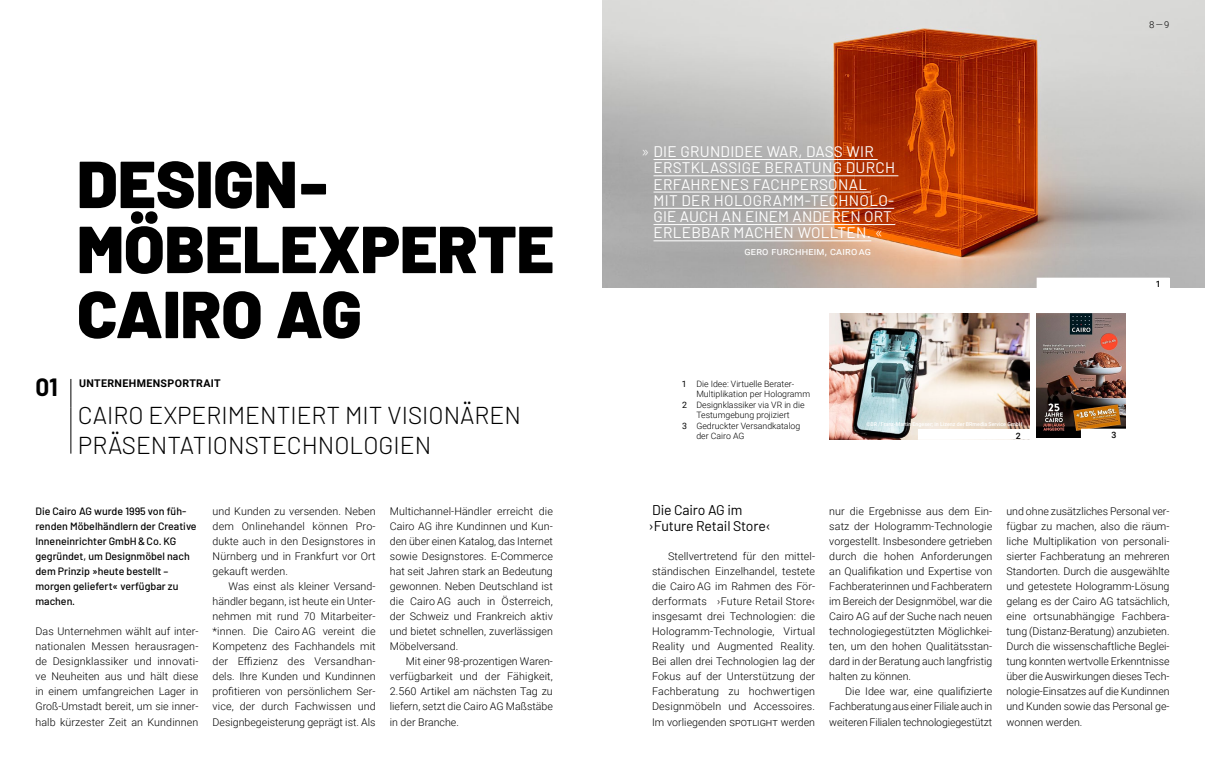
<style>
.page{position:relative;width:1205px;height:780px;background:#fff}
.page>*{position:absolute;margin:0;border:0;box-sizing:border-box;transform-origin:0 0}
.t1{font:900 66.25px/65px "Barlow";color:#000}
.t2{font:300 24.38px/29.2px "Barlow";color:#000}
.t3{font:700 24.38px "Barlow";color:#000}
.t4{font:15.25px/16.2px "Barlow";letter-spacing:.02em;color:#fff}
.t5{font:14px/16.6px "Barlow";letter-spacing:-.01em;color:#000}
.t6{font:300 10.62px/15px "Roboto";color:#000;text-align:justify}
.t7{font:500 10.62px/15px "Barlow";color:#000}
.t8{font:10.62px "Roboto";color:#fff}
.t9{font:700 10.62px "Roboto";letter-spacing:.035em;color:#000}
.t10{font:300 9.38px "Roboto";color:#000}
.t11{font:300 8.75px "Roboto";color:#000}
.t12{font:500 8.75px "Roboto";color:#000}
.t13{font:500 5.25px "Roboto";color:#fff}
.s1{font-weight:300}
.s2{font-weight:400}
</style>
<div class="page">
<img style="left:602px;top:0;width:603px;height:287px">
<div style="left:1036px;top:277px;width:133px;height:11px;background:#fff"></div>
<hr style="left:653px;top:159px;width:224px;height:1px;background:#fff">
<hr style="left:653px;top:175px;width:245px;height:1px;background:#fff">
<hr style="left:653px;top:192px;width:218px;height:1px;background:#fff">
<hr style="left:653px;top:208px;width:241px;height:1px;background:#fff">
<hr style="left:653px;top:224px;width:242px;height:1px;background:#fff">
<hr style="left:653px;top:240px;width:218px;height:1px;background:#fff">
<svg style="left:71px;top:379px;width:1px;height:28px"></svg>
<hr style="left:71px;top:407px;width:1px;height:46px;background:#000">
<img style="left:829px;top:314px;width:200px;height:125px">
<div style="left:918px;top:429px;width:112px;height:11px;background:#fff"></div>
<img style="left:1036px;top:313px;width:89px;height:125px">
<div style="left:1081px;top:428px;width:45px;height:11px;background:#fff"></div>
<h1 class="t1" style="left:77px;top:147px;width:478px">DESIGN-<br>MÖBELEXPERTE<br>CAIRO AG</h1>
<h2 class="t3" style="left:35px;top:369px;width:24px">01</h2>
<p class="t9" style="left:79px;top:375px;width:143px">UNTERNEHMENSPORTRAIT</p>
<h2 class="t2" style="left:78px;top:399px;width:444px">CAIRO EXPERIMENTIERT MIT VISIONÄREN<br>PRÄSENTATIONSTECHNOLOGIEN</h2>
<p class="t7" style="left:35px;top:502px;width:163px">Die Cairo AG wurde 1995 von füh&shy;renden Möbelhändlern der Creative<br>Inneneinrichter GmbH&amp;Co. KG gegründet, um Designmöbel nach dem Prinzip »heute bestellt – morgen geliefert« verfügbar zu machen.</p>
<p class="t6" style="left:35px;top:623px;width:165px">Das Unternehmen wählt auf inter&shy;nationalen Messen herausragen&shy;de Designklassiker und innovati&shy;ve Neuheiten aus und hält diese in einem umfangreichen Lager in Groß-Umstadt bereit, um sie inner&shy;halb kürzester Zeit an Kundinnen</p>
<p class="t6" style="left:213px;top:503px;width:165px">und Kunden zu versenden. Neben dem Onlinehandel können Pro&shy;dukte auch in den Designstores in Nürnberg und in Frankfurt vor Ort gekauft werden.</p>
<p class="t6" style="left:213px;top:578px;width:165px;text-indent:16px">Was einst als kleiner Versand&shy;händler begann, ist heute ein Unter&shy;nehmen mit rund 70 Mitarbeiter-*innen. Die Cairo AG vereint die Kompetenz des Fachhandels mit der Effizienz des Versandhan&shy;dels. Ihre Kunden und Kundinnen profitieren von persönlichem Ser&shy;vice, der durch Fachwissen und Designbegeisterung geprägt ist. Als</p>
<p class="t6" style="left:390px;top:503px;width:165px">Multichannel-Händler erreicht die Cairo AG ihre Kundinnen und Kun&shy;den über einen Katalog, das Internet sowie Designstores. E-Commerce hat seit Jahren stark an Bedeutung gewonnen. Neben Deutschland ist die Cairo AG auch in Österreich, der Schweiz und Frankreich aktiv und bietet schnellen, zuverlässigen Möbelversand.</p>
<p class="t6" style="left:390px;top:653px;width:164px;text-indent:16px">Mit einer 98-prozentigen Waren&shy;verfügbarkeit und der Fähigkeit, 2.560 Artikel am nächsten Tag zu liefern, setzt die Cairo AG Maßstäbe in der Branche.</p>
<p class="t10" style="left:1149px;top:18px;width:22px">8 — 9</p>
<h3 class="t4" style="left:653px;top:142px;width:243px;text-indent:-12px"><span class="s1">»</span> DIE GRUNDIDEE WAR, DASS WIR<br>ERSTKLASSIGE BERATUNG DURCH<br>ERFAHRENES FACHPERSONAL<br>MIT DER HOLOGRAMM-TECHNOLO-<br>GIE AUCH AN EINEM ANDEREN ORT<br>ERLEBBAR MACHEN WOLLTEN. <span class="s1">«</span></h3>
<p class="t8" style="left:744px;top:243px;width:122px">Gero Furchheim, Cairo AG</p>
<p class="t11" style="left:682px;top:377px;width:114px"><span class="s2">1</span> Die Idee: Virtuelle Berater-</p>
<p class="t11" style="left:696px;top:388px;width:115px">Multiplikation per Hologramm</p>
<p class="t11" style="left:682px;top:398px;width:124px"><span class="s2">2</span> Designklassiker via VR in die</p>
<p class="t11" style="left:696px;top:409px;width:95px">Testumgebung projiziert</p>
<p class="t11" style="left:682px;top:419px;width:120px"><span class="s2">3</span> Gedruckter Versandkatalog</p>
<p class="t11" style="left:696px;top:430px;width:50px">der Cairo AG</p>
<p class="t13" style="left:866px;top:420px;width:157px">©BR / Franz-Martin Engeser; in Lizenz der BRmedia Service GmbH</p>
<p class="t12" style="left:1015px;top:430px;width:6px">2</p>
<p class="t12" style="left:1111px;top:429px;width:6px">3</p>
<p class="t12" style="left:1155px;top:278px;width:6px">1</p>
<h3 class="t5" style="left:648px;top:500px;width:124px">Die Cairo AG im ›Future Retail Store‹</h3>
<p class="t6" style="left:652px;top:548px;width:165px;text-indent:16px">Stellvertretend für den mittel&shy;ständischen Einzelhandel, testete die Cairo AG im Rahmen des För&shy;derformats ›Future Retail Store‹ insgesamt drei Technologien: die Hologramm-Technologie, Virtual Reality und Augmented Reality.<br>Bei allen drei Technologien lag der Fokus auf der Unterstützung der Fachberatung zu hochwertigen Designmöbeln und Accessoires.<br>Im vorliegenden Spotlight werden</p>
<p class="t6" style="left:829px;top:503px;width:165px">nur die Ergebnisse aus dem Ein&shy;satz der Hologramm-Technologie vorgestellt. Insbesondere getrieben durch die hohen Anforderungen an Qualifikation und Expertise von Fachberaterinnen und Fachberatern im Bereich der Designmöbel, war die Cairo AG auf der Suche nach neuen technologiegestützten Möglichkei&shy;ten, um den hohen Qualitätsstan&shy;dard in der Beratung auch langfristig halten zu können.</p>
<p class="t6" style="left:829px;top:683px;width:164px;text-indent:16px">Die Idee war, eine qualifizierte Fachberatung aus einer Filiale auch in weiteren Filialen technologiegestützt</p>
<p class="t6" style="left:1006px;top:503px;width:165px">und ohne zusätzliches Personal ver&shy;fügbar zu machen, also die räum&shy;liche Multiplikation von personali&shy;sierter Fachberatung an mehreren Standorten. Durch die ausgewählte und getestete Hologramm-Lösung gelang es der Cairo AG tatsächlich, eine ortsunabhängige Fachbera&shy;tung (Distanz-Beratung) anzubieten.<br>Durch die wissenschaftliche Beglei&shy;tung konnten wertvolle Erkenntnisse über die Auswirkungen dieses Tech&shy;nologie-Einsatzes auf die Kundinnen und Kunden sowie das Personal ge&shy;wonnen werden.</p>
</div>
